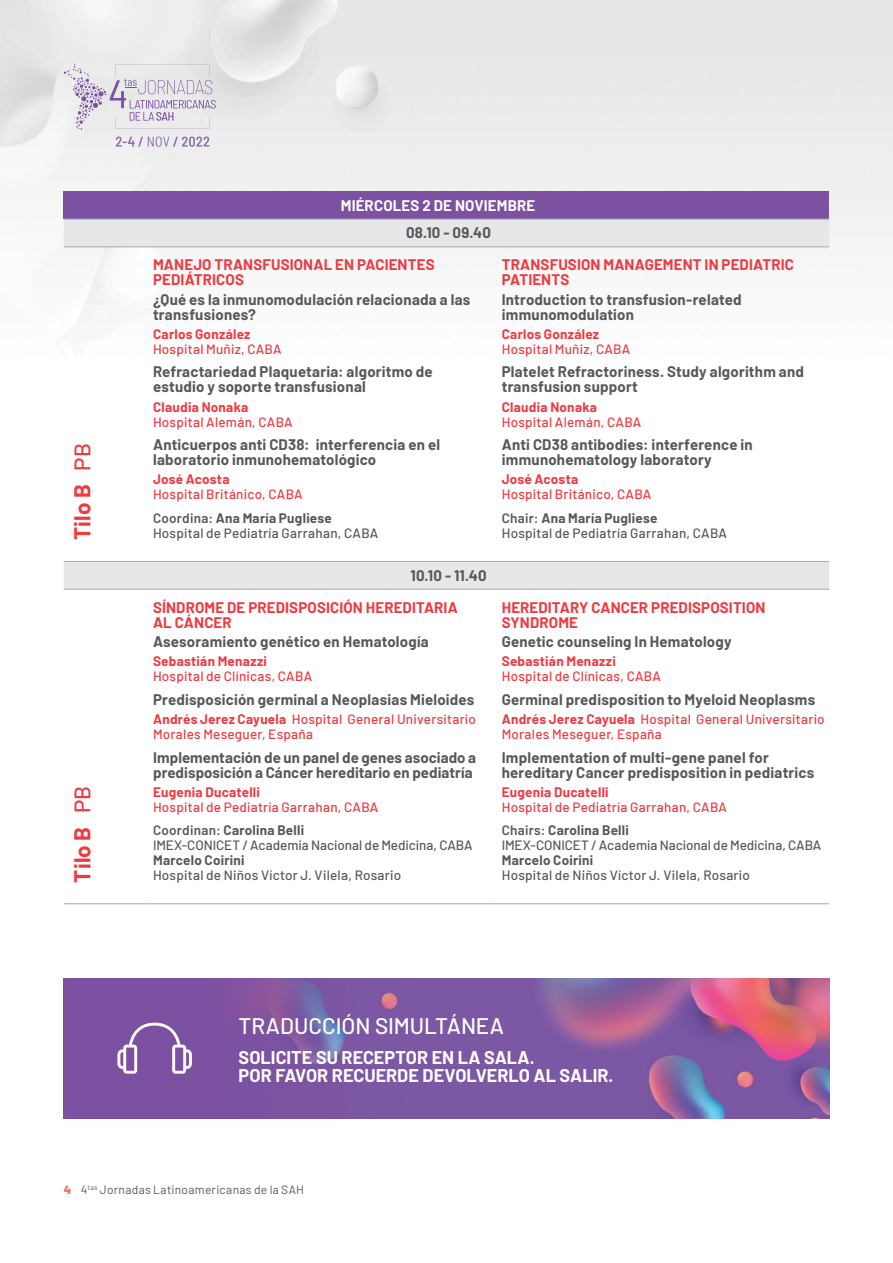
<style>
.page{position:relative;width:893px;height:1263px;background:#fff}
.page>*{position:absolute;margin:0;border:0;box-sizing:border-box;transform-origin:0 0}
.t1{font:500 22.5px "Barlow";letter-spacing:-.005em;color:#fff}
.t2{font:700 22.5px "Barlow";letter-spacing:.005em;color:#ee3a41}
.t3{font:700 18px/18px "Barlow";color:#fff}
.t4{font:700 15px/15px "Barlow";letter-spacing:.015em;color:#57585a}
.t5{font:700 15px/15px "Barlow";letter-spacing:.01em;color:#ee3a41}
.t6{font:700 15px "Barlow";letter-spacing:.01em;color:#fff}
.t7{font:500 13.5px/23.5px "Barlow";letter-spacing:.02em;color:#ee3a41}
.t8{font:700 13.5px "Barlow";letter-spacing:.02em;color:#ee3a41}
.t9{font:500 13.5px "Barlow";letter-spacing:.015em;color:#57585a}
.t10{font:500 13.5px "Barlow";letter-spacing:-.005em;color:#57585a}
.t11{font:700 13.5px "Barlow";letter-spacing:.02em;color:#57585a}
.t12{font:12px "Barlow";letter-spacing:.025em;color:#57585a}
.s1{font-weight:500}
.s2{font-weight:600;color:#57585a}
.s3{font-weight:700;color:#57585a}
.s4{font-weight:700}
.s5{font-weight:800;color:#f26a5d}
</style>
<div class="page">
<img style="left:0;top:0;width:893px;height:255px">
<svg style="left:64px;top:64px;width:152px;height:66px;background:#ddd9e1"></svg>
<svg style="left:116px;top:137px;width:93px;height:10px"></svg>
<div style="left:64px;top:191px;width:765px;height:28px;background:#7c51a1"></div>
<svg style="left:64px;top:220px;width:765px;height:369px"></svg>
<hr style="left:64px;top:219px;width:85px;height:1px;background:#a8a9ad">
<hr style="left:149px;top:219px;width:340px;height:1px;background:#a8a9ad">
<hr style="left:489px;top:219px;width:340px;height:1px;background:#a8a9ad">
<hr style="left:64px;top:246px;width:85px;height:1px;background:#a8a9ad">
<hr style="left:149px;top:246px;width:340px;height:1px;background:#a8a9ad">
<hr style="left:489px;top:246px;width:340px;height:1px;background:#a8a9ad">
<hr style="left:64px;top:561px;width:85px;height:1px;background:#a8a9ad">
<hr style="left:149px;top:561px;width:340px;height:1px;background:#a8a9ad">
<hr style="left:489px;top:561px;width:340px;height:1px;background:#a8a9ad">
<hr style="left:64px;top:589px;width:85px;height:1px;background:#a8a9ad">
<hr style="left:149px;top:589px;width:340px;height:1px;background:#a8a9ad">
<hr style="left:489px;top:589px;width:340px;height:1px;background:#a8a9ad">
<hr style="left:64px;top:903px;width:85px;height:1px;background:#a8a9ad">
<hr style="left:149px;top:903px;width:340px;height:1px;background:#a8a9ad">
<hr style="left:489px;top:903px;width:340px;height:1px;background:#a8a9ad">
<img style="left:64px;top:978px;width:765px;height:140px">
<svg style="left:117px;top:1023px;width:75px;height:51px;background:#9572b3"></svg>
<h1 class="t2" style="left:66px;top:540px;width:98px;rotate:-90deg">Tilo B <span class="s1">PB</span></h1>
<h1 class="t2" style="left:66px;top:882px;width:98px;rotate:-90deg">Tilo B <span class="s1">PB</span></h1>
<p class="t6" style="left:341px;top:194px;width:196px">MIÉRCOLES 2 DE NOVIEMBRE</p>
<p class="t4" style="left:406px;top:224px;width:86px">08.10 - 09.40</p>
<p class="t5" style="left:153px;top:256px;width:283px">MANEJO TRANSFUSIONAL EN PACIENTES<br>PEDIÁTRICOS</p>
<p class="t4" style="left:153px;top:291px;width:319px">¿Qué es la inmunomodulación relacionada a las transfusiones?</p>
<p class="t8" style="left:153px;top:324px;width:99px">Carlos González</p>
<p class="t7" style="left:153px;top:336px;width:130px">Hospital Muñiz, CABA</p>
<p class="t4" style="left:153px;top:363px;width:281px">Refractariedad Plaquetaria: algoritmo de estudio y soporte transfusional</p>
<p class="t8" style="left:153px;top:397px;width:97px">Claudia Nonaka</p>
<p class="t7" style="left:153px;top:409px;width:141px">Hospital Alemán, CABA</p>
<p class="t4" style="left:153px;top:436px;width:289px">Anticuerpos anti CD38: interferencia en el laboratorio inmunohematológico</p>
<p class="t8" style="left:153px;top:470px;width:78px">José Acosta</p>
<p class="t7" style="left:153px;top:482px;width:180px">Hospital Británico, CABA<br><span class="s2">Coordina:</span> <span class="s3">Ana María Pugliese</span></p>
<p class="t9" style="left:153px;top:523px;width:227px">Hospital de Pediatría Garrahan, CABA</p>
<p class="t4" style="left:411px;top:567px;width:78px">10.10 - 11.40</p>
<p class="t5" style="left:153px;top:599px;width:306px">SÍNDROME DE PREDISPOSICIÓN HEREDITARIA<br>AL CÁNCER</p>
<p class="t4" style="left:153px;top:633px;width:277px">Asesoramiento genético en Hematología</p>
<p class="t8" style="left:153px;top:651px;width:116px">Sebastián Menazzi</p>
<p class="t7" style="left:153px;top:663px;width:161px">Hospital de Clínicas, CABA</p>
<p class="t4" style="left:153px;top:691px;width:323px">Predisposición germinal a Neoplasias Mieloides</p>
<p class="t7" style="left:153px;top:710px;width:324px;line-height:15px"><span class="s4">Andrés Jerez Cayuela</span> Hospital General Universitario<br>Morales Meseguer, España</p>
<p class="t4" style="left:153px;top:748px;width:325px">Implementación de un panel de genes asociado a predisposición a Cáncer hereditario en pediatría</p>
<p class="t8" style="left:153px;top:782px;width:108px">Eugenia Ducatelli</p>
<p class="t7" style="left:153px;top:794px;width:227px">Hospital de Pediatría Garrahan, CABA<br><span class="s2">Coordinan:</span> <span class="s3">Carolina Belli</span></p>
<p class="t10" style="left:153px;top:835px;width:321px">IMEX-CONICET / Academia Nacional de Medicina, CABA</p>
<p class="t11" style="left:153px;top:850px;width:93px">Marcelo Coirini</p>
<p class="t9" style="left:153px;top:865px;width:250px">Hospital de Niños Víctor J. Vilela, Rosario</p>
<p class="t5" style="left:502px;top:256px;width:294px">TRANSFUSION MANAGEMENT IN PEDIATRIC<br>PATIENTS</p>
<p class="t4" style="left:502px;top:291px;width:241px">Introduction to transfusion-related immunomodulation</p>
<p class="t8" style="left:502px;top:324px;width:99px">Carlos González</p>
<p class="t7" style="left:502px;top:336px;width:130px">Hospital Muñiz, CABA</p>
<p class="t4" style="left:502px;top:363px;width:304px">Platelet Refractoriness. Study algorithm and transfusion support</p>
<p class="t8" style="left:502px;top:397px;width:97px">Claudia Nonaka</p>
<p class="t7" style="left:502px;top:409px;width:141px">Hospital Alemán, CABA</p>
<p class="t4" style="left:502px;top:436px;width:253px">Anti CD38 antibodies: interference in immunohematology laboratory</p>
<p class="t8" style="left:502px;top:470px;width:78px">José Acosta</p>
<p class="t7" style="left:502px;top:482px;width:157px">Hospital Británico, CABA<br><span class="s2">Chair:</span> <span class="s3">Ana María Pugliese</span></p>
<p class="t9" style="left:502px;top:523px;width:227px">Hospital de Pediatría Garrahan, CABA</p>
<p class="t5" style="left:502px;top:599px;width:265px">HEREDITARY CANCER PREDISPOSITION<br>SYNDROME</p>
<p class="t4" style="left:502px;top:633px;width:231px">Genetic counseling In Hematology</p>
<p class="t8" style="left:502px;top:651px;width:116px">Sebastián Menazzi</p>
<p class="t7" style="left:502px;top:663px;width:161px">Hospital de Clínicas, CABA</p>
<p class="t4" style="left:502px;top:691px;width:315px">Germinal predisposition to Myeloid Neoplasms</p>
<p class="t7" style="left:502px;top:710px;width:324px;line-height:15px"><span class="s4">Andrés Jerez Cayuela</span> Hospital General Universitario<br>Morales Meseguer, España</p>
<p class="t4" style="left:502px;top:748px;width:314px">Implementation of multi-gene panel for hereditary Cancer predisposition in pediatrics</p>
<p class="t8" style="left:502px;top:782px;width:108px">Eugenia Ducatelli</p>
<p class="t7" style="left:502px;top:794px;width:227px">Hospital de Pediatría Garrahan, CABA<br><span class="s2">Chairs:</span> <span class="s3">Carolina Belli</span></p>
<p class="t10" style="left:502px;top:835px;width:321px">IMEX-CONICET / Academia Nacional de Medicina, CABA</p>
<p class="t11" style="left:502px;top:850px;width:93px">Marcelo Coirini</p>
<p class="t9" style="left:502px;top:865px;width:250px">Hospital de Niños Víctor J. Vilela, Rosario</p>
<h1 class="t1" style="left:239px;top:1009px;width:267px">TRADUCCIÓN SIMULTÁNEA</h1>
<p class="t3" style="left:239px;top:1047px;width:376px">SOLICITE SU RECEPTOR EN LA SALA.<br>POR FAVOR RECUERDE DEVOLVERLO AL SALIR.</p>
<p class="t12" style="left:64px;top:1181px;width:242px"><span class="s5">4</span> 4<sup>tas</sup> Jornadas Latinoamericanas de la SAH</p>
</div>
